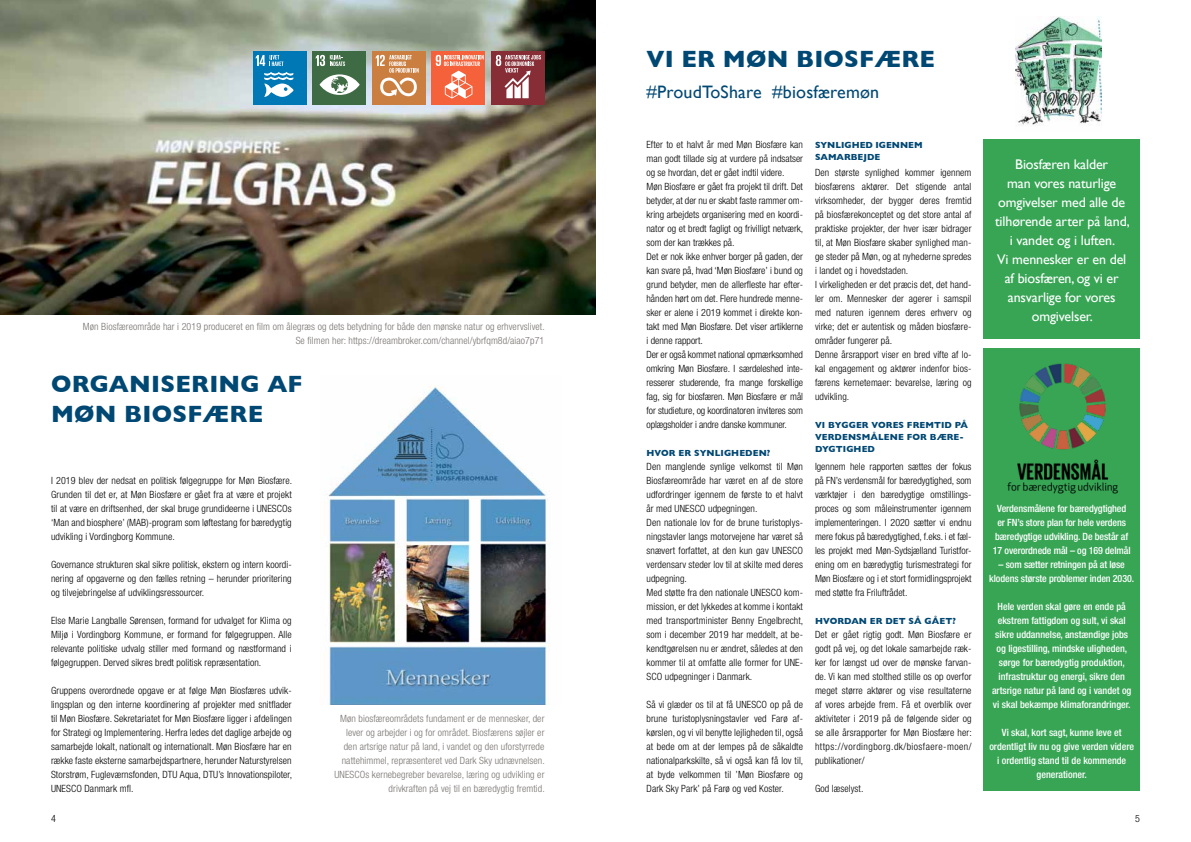
<style>
.page{position:relative;width:1191px;height:842px;background:#fff}
.page>*{position:absolute;margin:0;border:0;box-sizing:border-box;transform-origin:0 0}
.t1{font:700 24px/30px "Gill Sans";letter-spacing:.01em;color:#004874}
.t2{font:18px "Gill Sans";letter-spacing:.01em;color:#004874}
.t3{font:14px/19px "Gill Sans";letter-spacing:-.01em;color:#fff;text-align:center}
.t4{font:300 condensed 10px/14px "Helvetica Neue";letter-spacing:.01em;color:#000;text-align:justify}
.t5{font:500 condensed 10px/14px "Helvetica Neue";color:#fff;text-align:center}
.t6{font:300 condensed 10px/14px "Helvetica Neue";letter-spacing:.01em;color:#787370;text-align:right}
.t7{font:700 9px/12px "Gill Sans";letter-spacing:.01em;color:#004874}
</style>
<div class="page">
<img style="left:0;top:0;width:595px;height:315px">
<img style="left:328px;top:385px;width:222px;height:319px">
<div style="left:253px;top:51px;width:53px;height:53px;background:#0078b6"></div>
<svg style="left:264px;top:72px;width:29px;height:25px"></svg>
<svg style="left:256px;top:55px;width:27px;height:11px"></svg>
<div style="left:313px;top:51px;width:53px;height:53px;background:#3f6b44"></div>
<svg style="left:319px;top:74px;width:41px;height:21px"></svg>
<svg style="left:316px;top:55px;width:29px;height:11px"></svg>
<div style="left:372px;top:51px;width:53px;height:53px;background:#ca7f41"></div>
<svg style="left:376px;top:55px;width:43px;height:41px"></svg>
<div style="left:432px;top:51px;width:53px;height:53px;background:#f4613a"></div>
<svg style="left:436px;top:55px;width:48px;height:44px"></svg>
<div style="left:491px;top:51px;width:53px;height:53px;background:#862d36"></div>
<svg style="left:496px;top:55px;width:45px;height:43px"></svg>
<div style="left:983px;top:139px;width:157px;height:200px;background:#38a555"></div>
<div style="left:983px;top:348px;width:157px;height:443px;background:#38a555"></div>
<img style="left:1007px;top:363px;width:111px;height:131px">
<img style="left:1015px;top:16px;width:86px;height:109px">
<p class="t6" style="left:83px;top:319px;width:463px">Møn Biosfæreområde har i 2019 produceret en film om ålegræs og dets betydning for både den mønske natur og erhvervslivet.<br>Se filmen her: https://dreambroker.com/channel/ybrfqm8d/aiao7p71</p>
<h1 class="t1" style="left:51px;top:368px;width:253px">ORGANISERING AF<br>MØN BIOSFÆRE</h1>
<p class="t4" style="left:51px;top:473px;width:243px">I 2019 blev der nedsat en politisk følgegruppe for Møn Biosfære.<br>Grunden til det er, at Møn Biosfære er gået fra at være et projekt til at være en driftsenhed, der skal bruge grundideerne i UNESCOs ‘Man and biosphere’ (MAB)-program som løftestang for bæredygtig udvikling i Vordingborg Kommune.</p>
<p class="t4" style="left:51px;top:557px;width:242px">Governance strukturen skal sikre politisk, ekstern og intern koordi&shy;nering af opgaverne og den fælles retning – herunder prioritering og tilvejebringelse af udviklingsressourcer.</p>
<p class="t4" style="left:51px;top:613px;width:242px">Else Marie Langballe Sørensen, formand for udvalget for Klima og Miljø i Vordingborg Kommune, er formand for følgegruppen. Alle relevante politiske udvalg stiller med formand og næstformand i følgegruppen. Derved sikres bredt politisk repræsentation.</p>
<p class="t4" style="left:51px;top:683px;width:243px">Gruppens overordnede opgave er at følge Møn Biosfæres udvik&shy;lingsplan og den interne koordinering af projekter med snitflader til Møn Biosfære. Sekretariatet for Møn Biosfære ligger i afdelingen for Strategi og Implementering. Herfra ledes det daglige arbejde og samarbejde lokalt, nationalt og internationalt. Møn Biosfære har en række faste eksterne samarbejdspartnere, herunder Naturstyrelsen Storstrøm, Fugleværnsfonden, DTU Aqua, DTU’s Innovationspiloter, UNESCO Danmark mfl.</p>
<p class="t6" style="left:334px;top:711px;width:212px">Møn biosfæreområdets fundament er de mennesker, der lever og arbejder i og for området. Biosfærens søjler er den artsrige natur på land, i vandet og den uforstyrrede nattehimmel, repræsenteret ved Dark Sky udnævnelsen.<br>UNESCOs kernebegreber bevarelse, læring og udvikling er drivkraften på vej til en bæredygtig fremtid.</p>
<h1 class="t1" style="left:646px;top:44px;width:290px">VI ER MØN BIOSFÆRE</h1>
<h2 class="t2" style="left:646px;top:81px;width:234px">#ProudToShare #biosfæremøn</h2>
<p class="t4" style="left:646px;top:137px;width:158px;text-align:left">Efter to et halvt år med Møn Biosfære kan man godt tillade sig at vurdere på indsatser og se hvordan, det er gået indtil videre.<br>Møn Biosfære er gået fra projekt til drift. Det betyder, at der nu er skabt faste rammer om&shy;kring arbejdets organisering med en koordi&shy;nator og et bredt fagligt og frivilligt netværk, som der kan trækkes på.<br>Det er nok ikke enhver borger på gaden, der kan svare på, hvad ‘Møn Biosfære’ i bund og grund betyder, men de allerfleste har efter&shy;hånden hørt om det. Flere hundrede menne&shy;sker er alene i 2019 kommet i direkte kon&shy;takt med Møn Biosfære. Det viser artiklerne i denne rapport.<br>Der er også kommet national opmærksomhed omkring Møn Biosfære. I særdeleshed inte&shy;resserer studerende, fra mange forskellige fag, sig for biosfæren. Møn Biosfære er mål for studieture, og koordinatoren inviteres som oplægsholder i andre danske kommuner.</p>
<p class="t7" style="left:646px;top:447px;width:125px">HVOR ER SYNLIGHEDEN?</p>
<p class="t4" style="left:646px;top:459px;width:158px;text-align:left">Den manglende synlige velkomst til Møn Biosfæreområde har været en af de store udfordringer igennem de første to et halvt år med UNESCO udpegningen.<br>Den nationale lov for de brune turistoplys&shy;ningstavler langs motorvejene har været så snævert forfattet, at den kun gav UNESCO verdensarv steder lov til at skilte med deres udpegning.<br>Med støtte fra den nationale UNESCO kom&shy;mission, er det lykkedes at komme i kontakt med transportminister Benny Engelbrecht, som i december 2019 har meddelt, at be&shy;kendtgørelsen nu er ændret, således at den kommer til at omfatte alle former for UNE-SCO udpegninger i Danmark.</p>
<p class="t4" style="left:646px;top:697px;width:158px">Så vi glæder os til at få UNESCO op på de brune turistoplysningstavler ved Farø af&shy;kørslen, og vi vil benytte lejligheden til, også at bede om at der lempes på de såkaldte nationalparkskilte, så vi også kan få lov til, at byde velkommen til ’Møn Biosfære og Dark Sky Park’ på Farø og ved Koster.</p>
<p class="t7" style="left:815px;top:139px;width:109px">SYNLIGHED IGENNEM<br>SAMARBEJDE</p>
<p class="t4" style="left:815px;top:165px;width:158px;text-align:left">Den største synlighed kommer igennem biosfærens aktører. Det stigende antal virksomheder, der bygger deres fremtid på biosfærekonceptet og det store antal af praktiske projekter, der hver især bidrager til, at Møn Biosfære skaber synlighed man&shy;ge steder på Møn, og at nyhederne spredes i landet og i hovedstaden.<br>I virkeligheden er det præcis det, det hand&shy;ler om. Mennesker der agerer i samspil med naturen igennem deres erhverv og virke; det er autentisk og måden biosfære&shy;områder fungerer på.<br>Denne årsrapport viser en bred vifte af lo&shy;kal engagement og aktører indenfor bios&shy;færens kernetemaer: bevarelse, læring og udvikling.</p>
<p class="t7" style="left:815px;top:419px;width:154px">VI BYGGER VORES FREMTID PÅ<br>VERDENSMÅLENE FOR BÆRE-<br>DYGTIGHED</p>
<p class="t4" style="left:815px;top:459px;width:158px">Igennem hele rapporten sættes der fokus på FN’s verdensmål for bæredygtighed, som værktøjer i den bæredygtige omstillings&shy;proces og som måleinstrumenter igennem implementeringen. I 2020 sætter vi endnu mere fokus på bæredygtighed, f.eks. i et fæl&shy;les projekt med Møn-Sydsjælland Turistfor&shy;ening om en bæredygtig turismestrategi for Møn Biosfære og i et stort formidlingsprojekt med støtte fra Friluftrådet.</p>
<p class="t7" style="left:815px;top:615px;width:142px">HVORDAN ER DET SÅ GÅET?</p>
<p class="t4" style="left:815px;top:627px;width:158px">Det er gået rigtig godt. Møn Biosfære er godt på vej, og det lokale samarbejde ræk&shy;ker for længst ud over de mønske farvan&shy;de. Vi kan med stolthed stille os op overfor meget større aktører og vise resultaterne af vores arbejde frem. Få et overblik over aktiviteter i 2019 på de følgende sider og se alle årsrapporter for Møn Biosfære her: https://vordingborg.dk/biosfaere-moen/ publikationer/</p>
<p class="t4" style="left:815px;top:781px;width:50px">God læselyst.</p>
<h3 class="t3" style="left:995px;top:155px;width:136px">Biosfæren kalder<br>man vores naturlige omgivelser med alle de tilhørende arter på land, i vandet og i luften.<br>Vi mennesker er en del af biosfæren, og vi er ansvarlige for vores omgivelser.</h3>
<p class="t5" style="left:992px;top:501px;width:139px">Verdensmålene for bæredygtighed er FN’s store plan for hele verdens bæredygtige udvikling. De består af 17 overordnede mål – og 169 delmål</p>
<p class="t5" style="left:989px;top:557px;width:146px">– som sætter retningen på at løse klodens største problemer inden 2030.</p>
<p class="t5" style="left:992px;top:599px;width:141px">Hele verden skal gøre en ende på ekstrem fattigdom og sult, vi skal sikre uddannelse, anstændige jobs og ligestilling, mindske uligheden, sørge for bæredygtig produktion, infrastruktur og energi, sikre den artsrige natur på land og i vandet og vi skal bekæmpe klimaforandringer.</p>
<p class="t5" style="left:989px;top:725px;width:146px">Vi skal, kort sagt, kunne leve et ordentligt liv nu og give verden videre i ordentlig stand til de kommende generationer.</p>
<p class="t4" style="left:51px;top:811px;width:6px">4</p>
<p class="t4" style="left:1135px;top:811px;width:6px">5</p>
</div>
